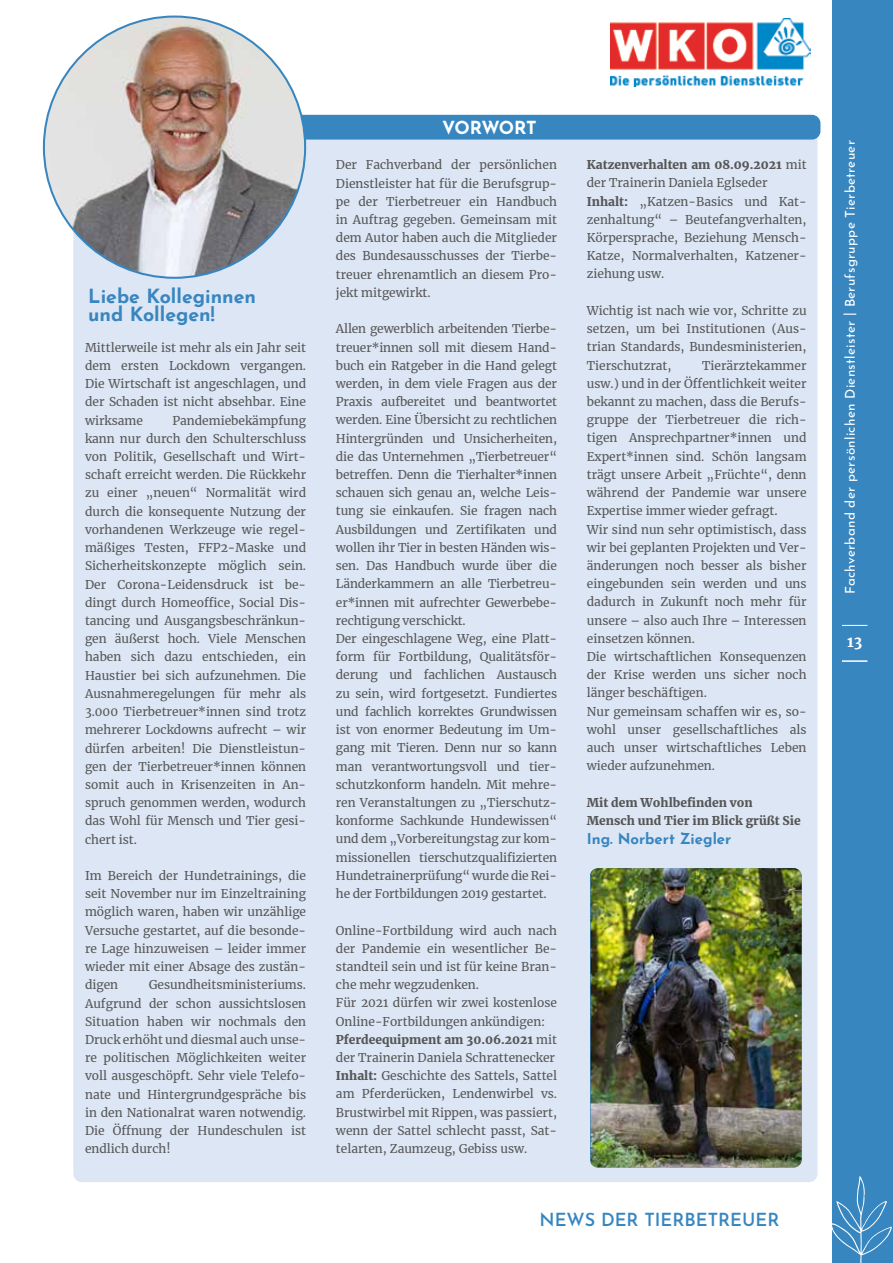
<style>
.page{position:relative;width:893px;height:1263px;background:#fff}
.page>*{position:absolute;margin:0;border:0;box-sizing:border-box;transform-origin:0 0}
.t1{font:700 19.5px/18px "Josefin Sans";color:#3786c0}
.t2{font:600 18px "Josefin Sans";color:#3786c0}
.t3{font:700 18px "Josefin Sans";letter-spacing:-.03em;color:#fff}
.t4{font:700 15px "Josefin Sans";color:#3786c0}
.t5{font:700 15px "Merriweather";color:#fff}
.t6{font:13.5px "Josefin Sans";letter-spacing:.02em;color:#fff}
.t7{font:12px/18.1px "Merriweather";color:#555656;text-align:justify}
.t8{font:900 12px/18.1px "Merriweather";color:#555656}
.s1{font-weight:900}
</style>
<div class="page">
<div style="left:832px;top:0;width:61px;height:1263px;background:#3786c0"></div>
<svg style="left:842px;top:625px;width:25px;height:1px"></svg>
<hr style="left:842px;top:660px;width:25px;height:2px;background:#fff">
<img style="left:611px;top:18px;width:199px;height:68px">
<svg style="left:832px;top:1176px;width:60px;height:87px"></svg>
<div style="left:73px;top:138px;width:744px;height:1044px;background:#dde6f4"></div>
<div style="left:83px;top:115px;width:737px;height:25px;background:#3786c0;border-radius:9px"></div>
<img style="left:44px;top:17px;width:261px;height:261px;border-radius:131px">
<img style="left:591px;top:868px;width:211px;height:299px">
<h1 class="t1" style="left:88px;top:284px;width:169px">Liebe Kolleginnen und Kollegen!</h1>
<p class="t7" style="left:85px;top:338px;width:223px">Mittlerweile ist mehr als ein Jahr seit dem ersten Lockdown vergangen.<br>Die Wirtschaft ist angeschlagen, und der Schaden ist nicht absehbar. Eine wirksame</p>
<p class="t7" style="left:85px;top:411px;width:223px;text-indent:87px">Pandemiebekämpfung kann nur durch den Schulterschluss von Politik, Gesellschaft und Wirt&shy;schaft erreicht werden. Die Rückkehr zu einer „neuen“ Normalität wird durch die konsequente Nutzung der vorhandenen Werkzeuge wie regel&shy;mäßiges Testen, FFP2-Maske und Sicherheitskonzepte möglich sein.<br>Der Corona-Leidensdruck ist be&shy;dingt durch Homeoffice, Social Dis&shy;tancing und Ausgangsbeschränkun&shy;gen äußerst hoch. Viele Menschen haben sich dazu entschieden, ein Haustier bei sich aufzunehmen. Die Ausnahmeregelungen für mehr als 3.000 Tierbetreuer*innen sind trotz mehrerer Lockdowns aufrecht – wir dürfen arbeiten! Die Dienstleistun&shy;gen der Tierbetreuer*innen können somit auch in Krisenzeiten in An&shy;spruch genommen werden, wodurch das Wohl für Mensch und Tier gesi&shy;chert ist.</p>
<p class="t7" style="left:85px;top:866px;width:223px">Im Bereich der Hundetrainings, die seit November nur im Einzeltraining möglich waren, haben wir unzählige Versuche gestartet, auf die besonde&shy;re Lage hinzuweisen – leider immer wieder mit einer Absage des zustän&shy;digen</p>
<p class="t7" style="left:85px;top:975px;width:223px;text-indent:64px">Gesundheitsministeriums.<br>Aufgrund der schon aussichtslosen Situation haben wir nochmals den Druck erhöht und diesmal auch unse&shy;re politischen Möglichkeiten weiter voll ausgeschöpft. Sehr viele Telefo&shy;nate und Hintergrundgespräche bis in den Nationalrat waren notwendig.<br>Die Öffnung der Hundeschulen ist endlich durch!</p>
<h2 class="t3" style="left:442px;top:112px;width:96px">VORWORT</h2>
<p class="t7" style="left:336px;top:156px;width:223px">Der Fachverband der persönlichen Dienstleister hat für die Berufsgrup&shy;pe der Tierbetreuer ein Handbuch in Auftrag gegeben. Gemeinsam mit dem Autor haben auch die Mitglieder des Bundesausschusses der Tierbe&shy;treuer ehrenamtlich an diesem Pro&shy;jekt mitgewirkt.</p>
<p class="t7" style="left:336px;top:319px;width:223px;text-align:left">Allen gewerblich arbeitenden Tierbe&shy;treuer*innen soll mit diesem Hand&shy;buch ein Ratgeber in die Hand gelegt werden, in dem viele Fragen aus der Praxis aufbereitet und beantwortet werden. Eine Übersicht zu rechtlichen Hintergründen und Unsicherheiten, die das Unternehmen „Tierbetreuer“ betreffen. Denn die Tierhalter*innen schauen sich genau an, welche Leis&shy;tung sie einkaufen. Sie fragen nach Ausbildungen und Zertifikaten und wollen ihr Tier in besten Händen wis&shy;sen. Das Handbuch wurde über die Länderkammern an alle Tierbetreu&shy;er*innen mit aufrechter Gewerbebe&shy;rechtigung verschickt.<br>Der eingeschlagene Weg, eine Platt&shy;form für Fortbildung, Qualitätsför&shy;derung und fachlichen Austausch zu sein, wird fortgesetzt. Fundiertes und fachlich korrektes Grundwissen ist von enormer Bedeutung im Um&shy;gang mit Tieren. Denn nur so kann man verantwortungsvoll und tier&shy;schutzkonform handeln. Mit mehre&shy;ren Veranstaltungen zu „Tierschutz&shy;konforme Sachkunde Hundewissen“ und dem „Vorbereitungstag zur kom&shy;missionellen tierschutzqualifizierten Hundetrainerprüfung“ wurde die Rei&shy;he der Fortbildungen 2019 gestartet.</p>
<p class="t7" style="left:336px;top:921px;width:223px;text-align:left">Online-Fortbildung wird auch nach der Pandemie ein wesentlicher Be&shy;standteil sein und ist für keine Bran&shy;che mehr wegzudenken.<br>Für 2021 dürfen wir zwei kostenlose Online-Fortbildungen ankündigen:<br><span class="s1">Pferdeequipment am 30.06.2021</span> mit der Trainerin Daniela Schrattenecker <span class="s1">Inhalt:</span> Geschichte des Sattels, Sattel am Pferderücken, Lendenwirbel vs.<br>Brustwirbel mit Rippen, was passiert, wenn der Sattel schlecht passt, Sat&shy;telarten, Zaumzeug, Gebiss usw.</p>
<p class="t7" style="left:587px;top:155px;width:221px;text-align:left"><span class="s1">Katzenverhalten am 08.09.2021</span> mit der Trainerin Daniela Eglseder<br><span class="s1">Inhalt:</span> „Katzen-Basics und Kat&shy;zenhaltung“ – Beutefangverhalten,<br>Körpersprache, Beziehung Mensch-<br>Katze, Normalverhalten, Katzener&shy;ziehung usw.</p>
<p class="t7" style="left:587px;top:301px;width:221px">Wichtig ist nach wie vor, Schritte zu setzen, um bei Institutionen (Aus&shy;trian Standards, Bundesministerien, Tierschutzrat,</p>
<p class="t7" style="left:587px;top:356px;width:221px;text-align:left;text-indent:115px">Tierärztekammer usw.) und in der Öffentlichkeit weiter bekannt zu machen, dass die Berufs&shy;gruppe der Tierbetreuer die rich&shy;tigen Ansprechpartner*innen und<br>Expert*innen sind. Schön langsam trägt unsere Arbeit „Früchte“, denn während der Pandemie war unsere<br>Expertise immer wieder gefragt.<br>Wir sind nun sehr optimistisch, dass wir bei geplanten Projekten und Ver&shy;änderungen noch besser als bisher eingebunden sein werden und uns dadurch in Zukunft noch mehr für unsere – also auch Ihre – Interessen einsetzen können.<br>Die wirtschaftlichen Konsequenzen der Krise werden uns sicher noch länger beschäftigen.<br>Nur gemeinsam schaffen wir es, so&shy;wohl unser gesellschaftliches als auch unser wirtschaftliches Leben wieder aufzunehmen.</p>
<p class="t8" style="left:587px;top:793px;width:215px">Mit dem Wohlbefinden von<br>Mensch und Tier im Blick grüßt Sie</p>
<p class="t4" style="left:587px;top:825px;width:146px">Ing. Norbert Ziegler</p>
<h2 class="t2" style="left:540px;top:1204px;width:241px">NEWS DER TIERBETREUER</h2>
<p class="t6" style="left:839px;top:594px;width:455px;rotate:-90deg">Fachverband der persönlichen Dienstleister | Berufsgruppe Tierbetreuer</p>
<p class="t5" style="left:847px;top:632px;width:17px">13</p>
</div>
